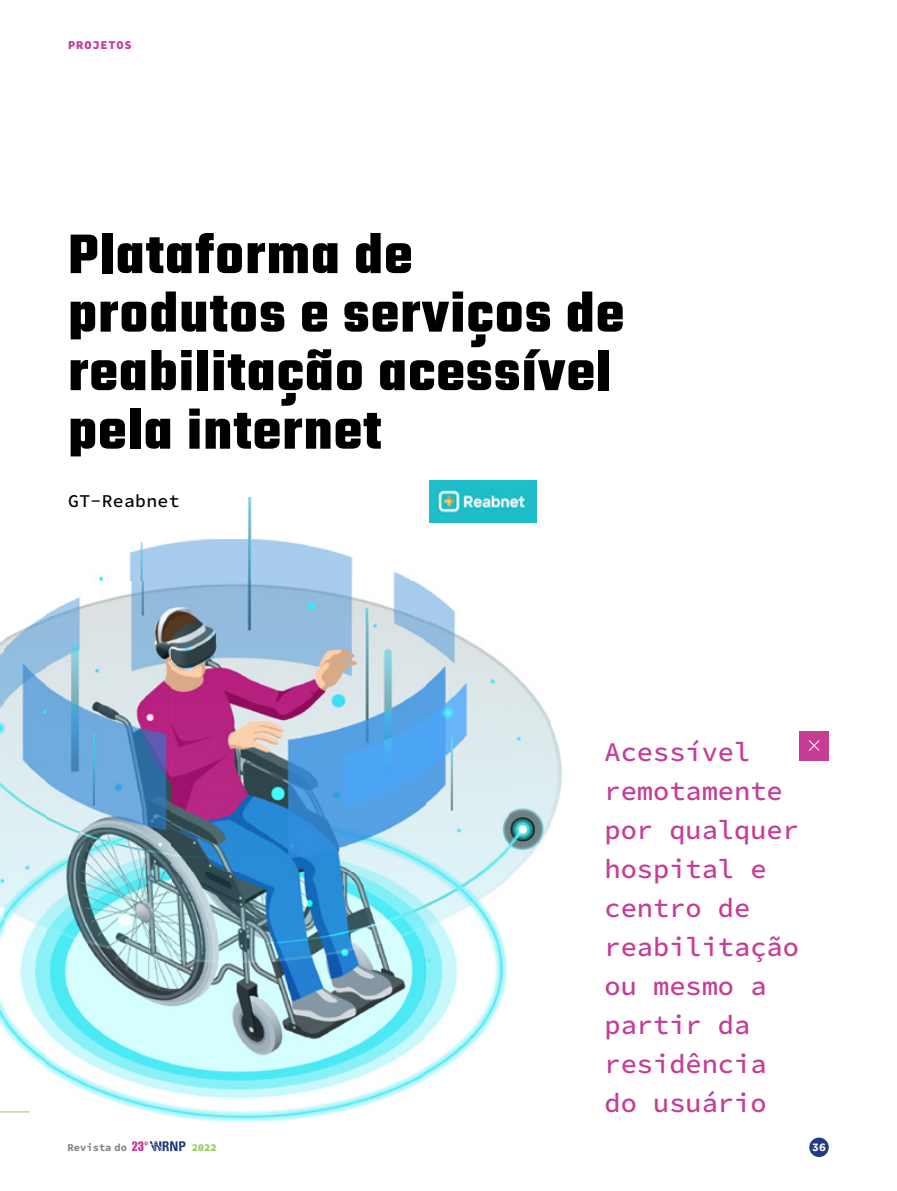
<style>
.page{position:relative;width:897px;height:1191px;background:#fff}
.page>*{position:absolute;margin:0;border:0;box-sizing:border-box;transform-origin:0 0}
.t1{font:700 60px/58.5px "Teko";letter-spacing:.02em;color:#000}
.t2{font:500 27px/39px "Source Code Pro";color:#c63d96}
.t3{font:500 18px "Source Code Pro";letter-spacing:.02em;color:#000}
.t4{font:900 12px "Source Code Pro";letter-spacing:.07em;color:#c63d96}
.t5{font:700 10.5px "Source Code Pro";color:#808285}
.t6{font:900 10.5px "Source Code Pro";color:#98cb55}
.t7{font:700 10.5px "Gotham";color:#fff}
</style>
<div class="page">
<div style="left:809px;top:1137px;width:20px;height:20px;background:#253b80;border-radius:50%"></div>
<svg style="left:132px;top:1141px;width:54px;height:10px"></svg>
<div style="left:800px;top:731px;width:29px;height:29px;background:#c63d96"></div>
<svg style="left:808px;top:740px;width:12px;height:11px"></svg>
<img style="left:429px;top:480px;width:107px;height:42px">
<img style="left:172px;top:621px;width:253px;height:500px">
<img style="left:45px;top:580px;width:127px;height:537px">
<img style="left:425px;top:621px;width:84px;height:459px">
<img style="left:3px;top:615px;width:42px;height:453px">
<img style="left:0;top:640px;width:3px;height:387px">
<img style="left:509px;top:669px;width:43px;height:208px">
<img style="left:552px;top:727px;width:10px;height:93px">
<img style="left:172px;top:580px;width:284px;height:41px">
<img style="left:99px;top:538px;width:312px;height:42px">
<img style="left:213px;top:497px;width:44px;height:42px">
<svg style="left:0;top:1111px;width:29px;height:1px"></svg>
<p class="t4" style="left:68px;top:36px;width:65px">PROJETOS</p>
<h1 class="t1" style="left:68px;top:229px;width:557px">Plataforma de produtos e serviços de reabilitação acessível pela internet</h1>
<p class="t3" style="left:68px;top:488px;width:113px">GT-Reabnet</p>
<p class="t2" style="left:604px;top:733px;width:196px">Acessível remotamente por qualquer hospital e centro de reabilitação ou mesmo a partir da residência do usuário</p>
<p class="t5" style="left:68px;top:1139px;width:61px">Revista do</p>
<p class="t6" style="left:192px;top:1139px;width:27px">2022</p>
<p class="t7" style="left:812px;top:1141px;width:15px">36</p>
</div>
